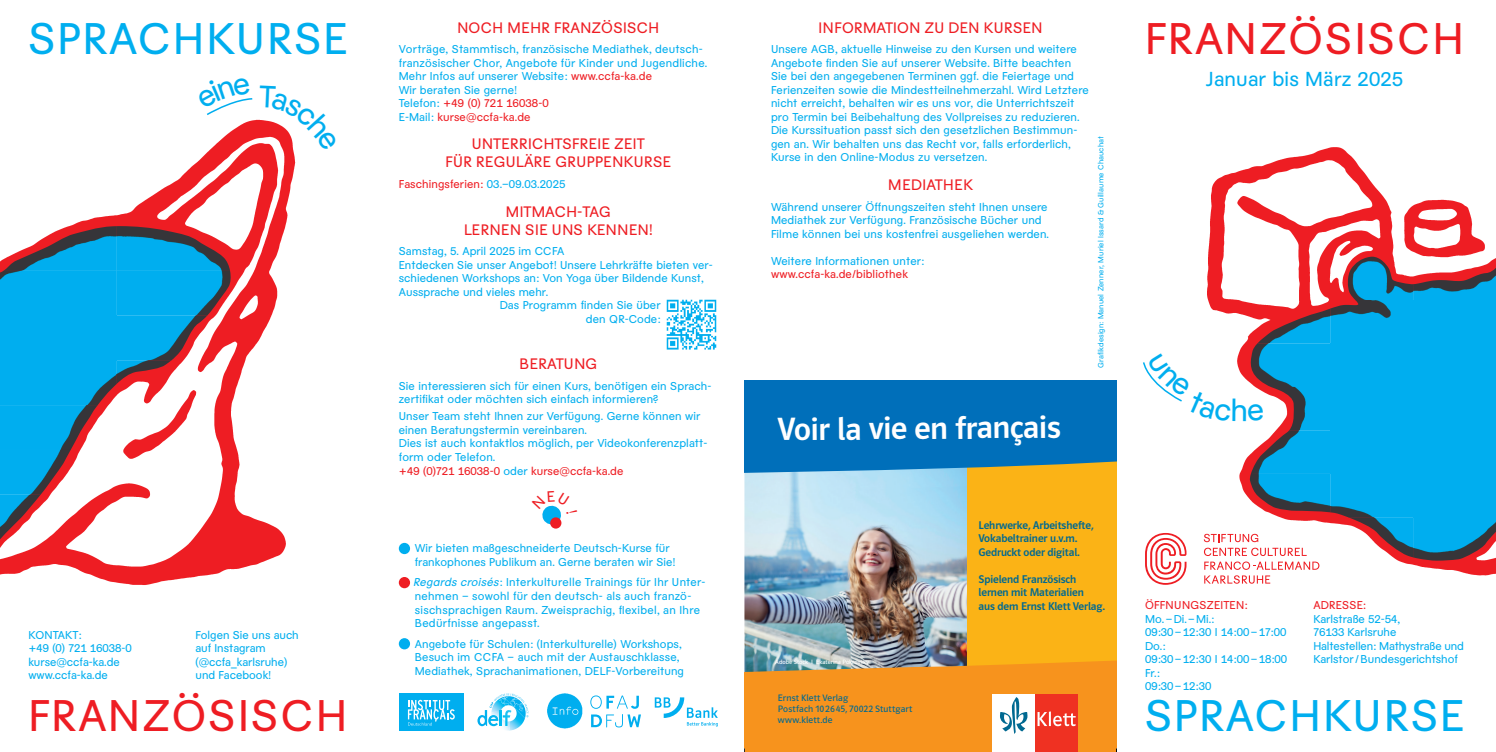
<style>
.page{position:relative;width:1496px;height:752px;background:#fff}
.page>*{position:absolute;margin:0;border:0;box-sizing:border-box;transform-origin:0 0}
.t1{font:43.75px "Perroquet";letter-spacing:.05em;color:#ee1d23}
.t2{font:43.75px "Perroquet";letter-spacing:.05em;color:#00aeef}
.t3{font:500 32.12px "Polo CEF";letter-spacing:-.02em;color:#fff}
.t4{font:30.5px "Perroquet";color:#00aeef}
.t5{font:20px "Perroquet";letter-spacing:.01em;color:#00aeef}
.t6{font:15px/18px "Perroquet";letter-spacing:.03em;color:#ee1d23;text-align:center}
.t7{font:11.25px/13.5px "Perroquet";letter-spacing:.01em;color:#00aeef}
.t8{font:500 11.25px/13.5px "Polo CEF";letter-spacing:-.01em;color:#006991}
.t9{font:11.25px "Perroquet";letter-spacing:.01em;color:#ee1d23}
.t10{font:9.38px/11.2px "Polo CEF";letter-spacing:.015em;color:#006991}
.t11{font:7.5px "Perroquet";letter-spacing:.01em;color:#00aeef}
.t12{font:6.25px "Polo CEF";color:#fff}
.s1{color:#ee1d23}
.s2{color:#00aeef}
.s3{font-style:italic}
</style>
<div class="page">
<div style="left:399px;top:542px;width:11px;height:12px;background:#00aeef;border-radius:50%"></div>
<div style="left:399px;top:576px;width:11px;height:12px;background:#ee1d23;border-radius:50%"></div>
<svg style="left:399px;top:637px;width:11px;height:12px"></svg>
<div style="left:550px;top:517px;width:11px;height:11px;background:#ee1d23;border-radius:50%"></div>
<div style="left:399px;top:692px;width:64px;height:38px;background:#00aeef"></div>
<svg style="left:408px;top:699px;width:47px;height:26px"></svg>
<img style="left:491px;top:725px;width:19px;height:5px">
<svg style="left:477px;top:693px;width:51px;height:32px"></svg>
<img style="left:547px;top:693px;width:36px;height:36px">
<svg style="left:590px;top:695px;width:51px;height:32px"></svg>
<svg style="left:654px;top:697px;width:64px;height:29px"></svg>
<img style="left:666px;top:299px;width:51px;height:51px">
<img style="left:744px;top:474px;width:223px;height:183px">
<div style="left:967px;top:395px;width:149px;height:319px;background:#fbb316"></div>
<div style="left:744px;top:380px;width:373px;height:94px;background:#006fba"></div>
<svg style="left:744px;top:657px;width:373px;height:94px;background:#eb9437"></svg>
<img style="left:1145px;top:147px;width:350px;height:438px">
<img style="left:1346px;top:256px;width:67px;height:44px">
<img style="left:1412px;top:268px;width:83px;height:32px">
<img style="left:1257px;top:308px;width:73px;height:35px">
<img style="left:1330px;top:300px;width:165px;height:43px">
<img style="left:1247px;top:343px;width:248px;height:44px">
<img style="left:1270px;top:386px;width:225px;height:44px">
<img style="left:1250px;top:430px;width:245px;height:43px">
<img style="left:1249px;top:473px;width:81px;height:39px">
<div style="left:1330px;top:473px;width:165px;height:44px;background:#00aeef"></div>
<img style="left:1347px;top:517px;width:65px;height:40px">
<img style="left:1412px;top:517px;width:83px;height:43px">
<img style="left:0;top:151px;width:296px;height:434px">
<img style="left:3px;top:226px;width:227px;height:44px">
<img style="left:0;top:270px;width:231px;height:45px">
<img style="left:0;top:315px;width:207px;height:45px">
<img style="left:0;top:360px;width:116px;height:45px">
<img style="left:116px;top:360px;width:55px;height:24px">
<img style="left:0;top:405px;width:98px;height:45px">
<img style="left:0;top:449px;width:71px;height:45px">
<img style="left:0;top:494px;width:41px;height:45px">
<svg style="left:542px;top:505px;width:20px;height:20px"></svg>
<svg style="left:1247px;top:404px;width:16px;height:17px"></svg>
<svg style="left:1143px;top:353px;width:88px;height:68px"></svg>
<svg style="left:207px;top:98px;width:87px;height:53px"></svg>
<h1 class="t2" style="left:28px;top:14px;width:320px">SPRACHKURSE</h1>
<p class="t7" style="left:28px;top:627px;width:105px">KONTAKT:<br>+49 (0) 721 16038-0 kurse@ccfa-ka.de www.ccfa-ka.de</p>
<p class="t7" style="left:195px;top:627px;width:105px">Folgen Sie uns auch auf Instagram (@ccfa_karlsruhe) und Facebook!</p>
<h1 class="t1" style="left:28px;top:690px;width:320px">FRANZÖSISCH</h1>
<h3 class="t6" style="left:457px;top:19px;width:203px">NOCH MEHR FRANZÖSISCH</h3>
<p class="t7" style="left:399px;top:43px;width:310px">Vorträge, Stammtisch, französische Mediathek, deutsch&shy;französischer Chor, Angebote fü r Kinder und Jugendliche.<br>Mehr Infos auf unserer Website: <span class="s1">www.ccfa-ka.de<br></span>Wir beraten Sie gerne!<br>Telefon: <span class="s1">+49 (0) 721 16038-0<br></span>E-Mail: <span class="s1">kurse@ccfa-ka.de</span></p>
<h3 class="t6" style="left:445px;top:135px;width:227px">UNTERRICHTSFREIE ZEIT<br>FÜR REGULÄRE GRUPPENKURSE</h3>
<p class="t9" style="left:399px;top:178px;width:168px">Faschingsferien: <span class="s2">03.–09.03.2025</span></p>
<h3 class="t6" style="left:464px;top:203px;width:190px">MITMACH-TAG<br>LERNEN SIE UNS KENNEN!</h3>
<p class="t7" style="left:399px;top:245px;width:167px">Samstag, 5. April 2025 im CCFA</p>
<p class="t7" style="left:399px;top:258px;width:315px">Entdecken Sie unser Angebot! Unsere Lehrkräfte bieten ver-</p>
<p class="t7" style="left:399px;top:272px;width:306px">schiedenen Workshops an: Von Yoga über Bildende Kunst,</p>
<p class="t7" style="left:399px;top:285px;width:151px">Aussprache und vieles mehr.</p>
<p class="t7" style="left:499px;top:299px;width:162px">Das Programm finden Sie über</p>
<p class="t7" style="left:586px;top:312px;width:76px">den QR-Code:</p>
<h3 class="t6" style="left:519px;top:355px;width:79px">BERATUNG</h3>
<p class="t7" style="left:399px;top:379px;width:314px">Sie interessieren sich fü r einen Kurs, benötigen ein Sprach&shy;zertifikat oder möchten sich einfach informieren?</p>
<p class="t7" style="left:399px;top:410px;width:310px">Unser Team steht Ihnen zur Verfü gung. Gerne können wir einen Beratungstermin vereinbaren.<br>Dies ist auch kontaktlos möglich, per Videokonferenzplatt&shy;form oder Telefon.<br><span class="s1">+49 (0)721 16038-0</span> oder <span class="s1">kurse@ccfa-ka.de</span></p>
<p class="t7" style="left:415px;top:541px;width:262px">Wir bieten maßgeschneiderte Deutsch-Kurse fü r frankophones Publikum an. Gerne beraten wir Sie!</p>
<p class="t7" style="left:415px;top:575px;width:292px"><span class="s3">Regards croisés</span>: Interkulturelle Trainings fü r Ihr Unter&shy;nehmen – sowohl fü r den deutsch- als auch franzö&shy;sischsprachigen Raum. Zweisprachig, flexibel, an Ihre Bedü rfnisse angepasst.</p>
<p class="t7" style="left:415px;top:636px;width:271px">Angebote fü r Schulen: (Interkulturelle) Workshops,<br>Besuch im CCFA – auch mit der Austauschklasse,<br>Mediathek, Sprachanimationen, DELF-Vorbereitung</p>
<h3 class="t6" style="left:818px;top:19px;width:225px">INFORMATION ZU DEN KURSEN</h3>
<p class="t7" style="left:771px;top:43px;width:319px">Unsere AGB, aktuelle Hinweise zu den Kursen und weitere Angebote finden Sie auf unserer Website. Bitte beachten Sie bei den angegebenen Terminen ggf. die Feiertage und Ferienzeiten sowie die Mindestteilnehmerzahl. Wird Letztere nicht erreicht, behalten wir es uns vor, die Unterrichtszeit pro Termin bei Beibehaltung des Vollpreises zu reduzieren.<br>Die Kurssituation passt sich den gesetzlichen Bestimmun&shy;gen an. Wir behalten uns das Recht vor, falls erforderlich, Kurse in den Online-Modus zu versetzen.</p>
<h3 class="t6" style="left:888px;top:176px;width:86px">MEDIATHEK</h3>
<p class="t7" style="left:771px;top:200px;width:279px">Während unserer Öffnungszeiten steht Ihnen unsere<br>Mediathek zur Verfü gung. Französische Bü cher und<br>Filme können bei uns kostenfrei ausgeliehen werden.</p>
<p class="t7" style="left:771px;top:254px;width:155px">Weitere Informationen unter:</p>
<p class="t9" style="left:771px;top:268px;width:138px">www.ccfa-ka.de/bibliothek</p>
<p class="t11" style="left:1096px;top:367px;width:233px;rotate:-90deg">Grafikdesign: Manuel Zenner, Muriel Issard &amp; Guillaume Chauchat</p>
<h2 class="t3" style="left:777px;top:409px;width:285px">Voir la vie en français</h2>
<p class="t12" style="left:775px;top:657px;width:95px">Adobe Stock I Ekaterina Pokrovsky</p>
<p class="t10" style="left:778px;top:691px;width:136px">Ernst Klett Verlag<br>Postfach 102645, 70022 Stuttgart www.klett.de</p>
<p class="t8" style="left:978px;top:518px;width:117px">Lehrwerke, Arbeitshefte,<br>Vokabeltrainer u.v.m.<br>Gedruckt oder digital.</p>
<p class="t8" style="left:978px;top:572px;width:128px">Spielend Französisch lernen mit Materialien<br>aus dem Ernst Klett Verlag.</p>
<h1 class="t1" style="left:1144px;top:14px;width:320px">FRANZÖSISCH</h1>
<h3 class="t5" style="left:1205px;top:67px;width:199px">Januar bis März 2025</h3>
<h3 class="t4" style="left:1230px;top:393px;width:19px">h</h3>
<p class="t9" style="left:1144px;top:598px;width:104px">ÖFFNUNGSZEITEN:</p>
<p class="t7" style="left:1144px;top:611px;width:144px">Mo. – Di. – Mi.:<br>09:30 – 12:30 I 14:00 – 17:00<br>Do.:<br>09:30 – 12:30 I 14:00 – 18:00<br>Fr.:<br>09:30 – 12:30</p>
<p class="t9" style="left:1313px;top:598px;width:54px">ADRESSE:</p>
<p class="t7" style="left:1313px;top:611px;width:152px">Karlstraße 52-54,<br>76133 Karlsruhe<br>Haltestellen: Mathystraße und<br>Karlstor / Bundesgerichtshof</p>
<h1 class="t2" style="left:1144px;top:690px;width:320px">SPRACHKURSE</h1>
</div>
